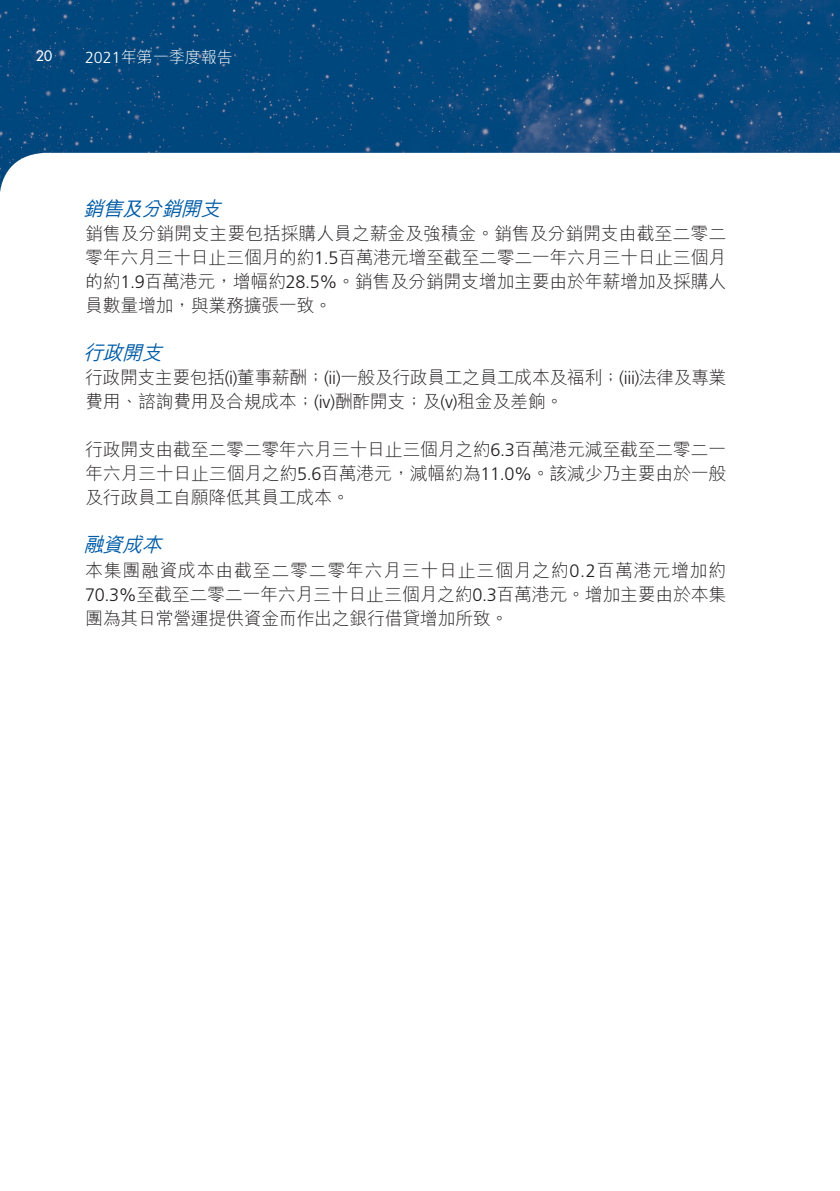
<style>
.page{position:relative;width:840px;height:1191px;background:#fff}
.page>*{position:absolute;margin:0;border:0;box-sizing:border-box;transform-origin:0 0}
.t1{font:italic 500 20px "M Hei HK";color:#005ca7}
.t2{font:300 18px/24px "M Hei HK";letter-spacing:-.02em;color:#231f20;text-align:justify}
.t3{font:300 16px "M Hei HK";color:#fff}
.t4{font:500 14px "Futura Std";color:#fff}
.s1{font-family:"Frutiger LT Std"}
</style>
<div class="page">
<svg style="left:0;top:0;width:839px;height:192px;fill:#02487e"></svg>
<p class="t4" style="left:36px;top:47px;width:18px">20</p>
<p class="t3" style="left:85px;top:46px;width:149px"><span class="s1">2021</span>年第一季度報告</p>
<p class="t1" style="left:83px;top:194px;width:146px">銷售及分銷開支</p>
<p class="t2" style="left:85px;top:221px;width:642px">銷售及分銷開支主要包括採購人員之薪金及強積金。銷售及分銷開支由截至二零二零年六月三十日止三個月的約<span class="s1">1.5</span>百萬港元增至截至二零二一年六月三十日止三個月的約<span class="s1">1.9</span>百萬港元，增幅約<span class="s1">28.5%</span>。銷售及分銷開支增加主要由於年薪增加及採購人員數量增加，與業務擴張一致。</p>
<p class="t1" style="left:83px;top:338px;width:87px">行政開支</p>
<p class="t2" style="left:85px;top:365px;width:642px">行政開支主要包括<span class="s1">(i)</span>董事薪酬；<span class="s1">(ii)</span>一般及行政員工之員工成本及福利；<span class="s1">(iii)</span>法律及專業費用、諮詢費用及合規成本；<span class="s1">(iv)</span>酬酢開支；及<span class="s1">(v)</span>租金及差餉。</p>
<p class="t2" style="left:85px;top:437px;width:642px">行政開支由截至二零二零年六月三十日止三個月之約<span class="s1">6.3</span>百萬港元減至截至二零二一年六月三十日止三個月之約<span class="s1">5.6</span>百萬港元，減幅約為<span class="s1">11.0%</span>。該減少乃主要由於一般及行政員工自願降低其員工成本。</p>
<p class="t1" style="left:83px;top:530px;width:87px">融資成本</p>
<p class="t2" style="left:85px;top:557px;width:642px">本集團融資成本由截至二零二零年六月三十日止三個月之約<span class="s1">0.2</span>百萬港元增加約<span class="s1">70.3%</span>至截至二零二一年六月三十日止三個月之約<span class="s1">0.3</span>百萬港元。增加主要由於本集團為其日常營運提供資金而作出之銀行借貸增加所致。</p>
</div>
